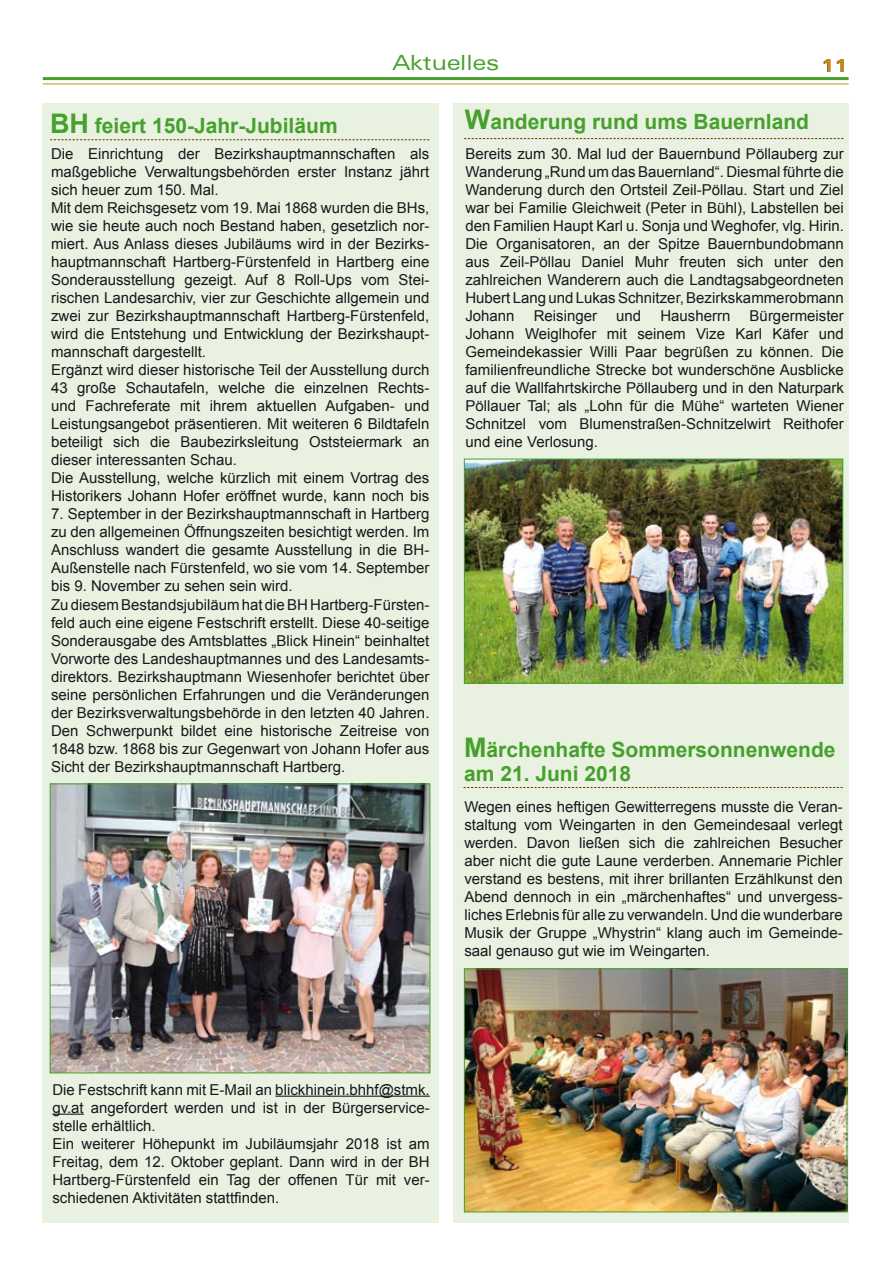
<style>
.page{position:relative;width:893px;height:1263px;background:#fff}
.page>*{position:absolute;margin:0;border:0;box-sizing:border-box;transform-origin:0 0}
.t1{font:700 21px/24px "Arial";color:#45a12b}
.t2{font:expanded 21px "Zurich BT";color:#45a12b}
.t3{font:700 expanded 18px "Zurich BT";color:#d18b0a}
.t4{font:15px/18px "Arial";color:#1a171b;text-align:justify}
.s1{font-size:27px}
</style>
<div class="page">
<div style="left:42px;top:103px;width:397px;height:1119px;background:#e9f1e1"></div>
<div style="left:453px;top:103px;width:396px;height:1119px;background:#e9f1e1"></div>
<hr style="left:43px;top:84px;width:806px;height:1px;background:#d18b0a">
<hr style="left:43px;top:77px;width:806px;height:3px;background:#45a12b">
<svg style="left:464px;top:138px;width:379px;height:1px"></svg>
<svg style="left:463px;top:787px;width:380px;height:1px"></svg>
<svg style="left:50px;top:139px;width:379px;height:1px"></svg>
<img style="left:466px;top:461px;width:375px;height:220px">
<div style="left:464px;top:459px;width:379px;height:224px;border:1px solid #45a12b"></div>
<img style="left:466px;top:971px;width:379px;height:239px">
<div style="left:464px;top:969px;width:383px;height:243px;border:1px solid #45a12b"></div>
<img style="left:52px;top:786px;width:376px;height:285px">
<div style="left:50px;top:784px;width:380px;height:289px;border:1px solid #45a12b"></div>
<hr style="left:275px;top:1095px;width:155px;height:2px;background:#1a171b">
<hr style="left:52px;top:1113px;width:32px;height:2px;background:#1a171b">
<h1 class="t1" style="left:50px;top:115px;width:289px"><span class="s1">BH</span> feiert 150-Jahr-Jubiläum</h1>
<h1 class="t2" style="left:392px;top:50px;width:108px">Aktuelles</h1>
<h1 class="t1" style="left:465px;top:111px;width:346px"><span class="s1">W</span>anderung rund ums Bauernland</h1>
<p class="t3" style="left:821px;top:55px;width:28px">11</p>
<p class="t4" style="left:51px;top:145px;width:380px;text-align:left">Die Einrichtung der Bezirkshauptmannschaften als maßgebliche Verwaltungsbehörden erster Instanz jährt sich heuer zum 150. Mal.<br>Mit dem Reichsgesetz vom 19. Mai 1868 wurden die BHs, wie sie heute auch noch Bestand haben, gesetzlich nor&shy;miert. Aus Anlass dieses Jubiläums wird in der Bezirks&shy;hauptmannschaft Hartberg-Fürstenfeld in Hartberg eine Sonderausstellung gezeigt. Auf 8 Roll-Ups vom Stei&shy;rischen Landesarchiv, vier zur Geschichte allgemein und zwei zur Bezirkshauptmannschaft Hartberg-Fürstenfeld, wird die Entstehung und Entwicklung der Bezirkshaupt&shy;mannschaft dargestellt.<br>Ergänzt wird dieser historische Teil der Ausstellung durch 43 große Schautafeln, welche die einzelnen Rechts&shy;und Fachreferate mit ihrem aktuellen Aufgaben- und Leistungsangebot präsentieren. Mit weiteren 6 Bildtafeln beteiligt sich die Baubezirksleitung Oststeiermark an dieser interessanten Schau.<br>Die Ausstellung, welche kürzlich mit einem Vortrag des Historikers Johann Hofer eröffnet wurde, kann noch bis</p>
<p class="t4" style="left:51px;top:505px;width:380px;text-align:left">7. September in der Bezirkshauptmannschaft in Hartberg zu den allgemeinen Öffnungszeiten besichtigt werden. Im Anschluss wandert die gesamte Ausstellung in die BH-Außenstelle nach Fürstenfeld, wo sie vom 14. September bis 9. November zu sehen sein wird.<br>Zu diesem Bestandsjubiläum hat die BH Hartberg-Fürsten&shy;feld auch eine eigene Festschrift erstellt. Diese 40-seitige Sonderausgabe des Amtsblattes „Blick Hinein“ beinhaltet Vorworte des Landeshauptmannes und des Landesamts&shy;direktors. Bezirkshauptmann Wiesenhofer berichtet über seine persönlichen Erfahrungen und die Veränderungen der Bezirksverwaltungsbehörde in den letzten 40 Jahren.<br>Den Schwerpunkt bildet eine historische Zeitreise von 1848 bzw. 1868 bis zur Gegenwart von Johann Hofer aus Sicht der Bezirkshauptmannschaft Hartberg.</p>
<p class="t4" style="left:465px;top:145px;width:380px">Bereits zum 30. Mal lud der Bauernbund Pöllauberg zur Wanderung „Rund um das Bauernland“. Diesmal führte die Wanderung durch den Ortsteil Zeil-Pöllau. Start und Ziel war bei Familie Gleichweit (Peter in Bühl), Labstellen bei den Familien Haupt Karl u. Sonja und Weghofer, vlg. Hirin.<br>Die Organisatoren, an der Spitze Bauernbundobmann aus Zeil-Pöllau Daniel Muhr freuten sich unter den zahlreichen Wanderern auch die Landtagsabgeordneten Hubert Lang und Lukas Schnitzer, Bezirkskammerobmann Johann</p>
<p class="t4" style="left:465px;top:307px;width:380px;text-indent:284px">Bürgermeister Johann Weiglhofer mit seinem Vize Karl Käfer und Gemeindekassier Willi Paar begrüßen zu können. Die familienfreundliche Strecke bot wunderschöne Ausblicke auf die Wallfahrtskirche Pöllauberg und in den Naturpark Pöllauer Tal; als „Lohn für die Mühe“ warteten Wiener Schnitzel vom Blumenstraßen-Schnitzelwirt Reithofer und eine Verlosung.</p>
<p class="t4" style="left:534px;top:307px;width:65px">Reisinger</p>
<p class="t4" style="left:616px;top:307px;width:27px">und</p>
<p class="t4" style="left:660px;top:307px;width:72px">Hausherrn</p>
<h1 class="t1" style="left:464px;top:738px;width:373px"><span class="s1">M</span>ärchenhafte Sommersonnenwende am 21. Juni 2018</h1>
<p class="t4" style="left:464px;top:798px;width:380px">Wegen eines heftigen Gewitterregens musste die Veran&shy;staltung vom Weingarten in den Gemeindesaal verlegt werden. Davon ließen sich die zahlreichen Besucher aber nicht die gute Laune verderben. Annemarie Pichler verstand es bestens, mit ihrer brillanten Erzählkunst den Abend dennoch in ein „märchenhaftes“ und unvergess&shy;liches Erlebnis für alle zu verwandeln. Und die wunderbare Musik der Gruppe „Whystrin“ klang auch im Gemeinde&shy;saal genauso gut wie im Weingarten.</p>
<p class="t4" style="left:52px;top:1080px;width:379px;text-align:left">Die Festschrift kann mit E-Mail an blickhinein.bhhf@stmk. gv.at angefordert werden und ist in der Bürgerservice&shy;stelle erhältlich.<br>Ein weiterer Höhepunkt im Jubiläumsjahr 2018 ist am Freitag, dem 12. Oktober geplant. Dann wird in der BH Hartberg-Fürstenfeld ein Tag der offenen Tür mit ver&shy;schiedenen Aktivitäten stattfinden.</p>
</div>
